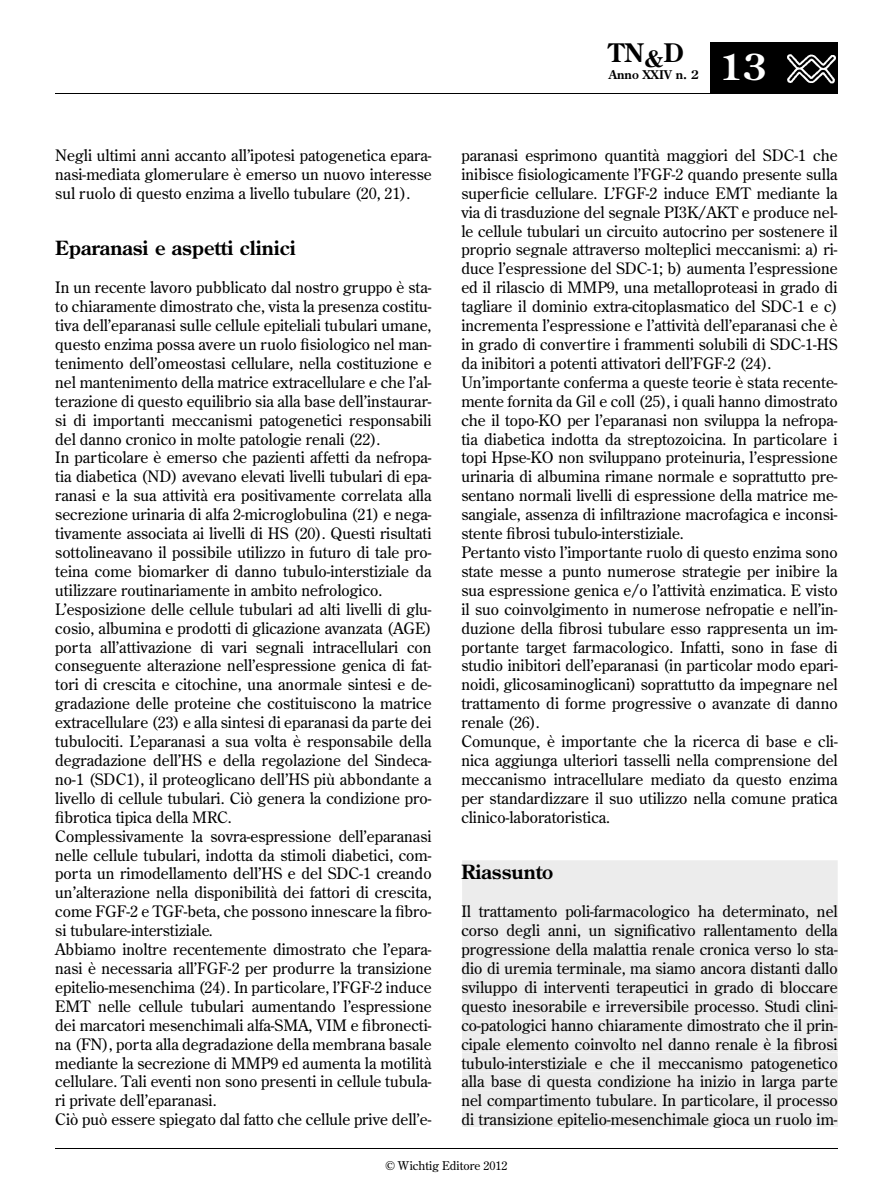
<style>
.page{position:relative;width:893px;height:1191px;background:#fff}
.page>*{position:absolute;margin:0;border:0;box-sizing:border-box;transform-origin:0 0}
.t1{font:700 36px "Century Old Style Std";color:#fff}
.t2{font:700 25.5px "Century Old Style Std";color:#000}
.t3{font:700 19.5px "Century Old Style Std";color:#000}
.t4{font:15.75px/18.9px "Century Old Style Std";color:#000}
.t5{font:12px "Century Old Style Std";color:#000}
.t6{font:700 12px "Century Old Style Std";color:#000}
.s1{font-style:italic}
</style>
<div class="page">
<hr style="left:55px;top:94px;width:783px;height:1px;background:#000">
<div style="left:710px;top:43px;width:128px;height:51px;background:#000"></div>
<img style="left:787px;top:54px;width:49px;height:30px">
<hr style="left:55px;top:1147px;width:783px;height:1px;background:#000">
<div style="left:462px;top:860px;width:376px;height:266px;background:#ececec"></div>
<div style="left:462px;top:864px;width:91px;height:15px;background:#ececec"></div>
<div style="left:462px;top:905px;width:376px;height:15px;background:#ececec"></div>
<div style="left:462px;top:924px;width:376px;height:15px;background:#ececec"></div>
<div style="left:462px;top:943px;width:375px;height:14px;background:#ececec"></div>
<div style="left:462px;top:962px;width:376px;height:14px;background:#ececec"></div>
<div style="left:462px;top:980px;width:376px;height:15px;background:#ececec"></div>
<div style="left:462px;top:999px;width:375px;height:15px;background:#ececec"></div>
<div style="left:462px;top:1018px;width:375px;height:15px;background:#ececec"></div>
<div style="left:462px;top:1037px;width:376px;height:15px;background:#ececec"></div>
<div style="left:462px;top:1056px;width:376px;height:15px;background:#ececec"></div>
<div style="left:462px;top:1075px;width:376px;height:15px;background:#ececec"></div>
<div style="left:462px;top:1094px;width:376px;height:15px;background:#ececec"></div>
<div style="left:462px;top:1113px;width:375px;height:13px;background:#ececec"></div>
<p class="t4" style="left:55px;top:145px;width:378px;text-align:justify">Negli ultimi anni accanto all’ipotesi patogenetica epara&shy;nasi-mediata glomerulare è emerso un nuovo interesse sul ruolo di questo enzima a livello tubulare (20, 21).</p>
<p class="t3" style="left:55px;top:235px;width:242px">Eparanasi e aspetti clinici</p>
<p class="t4" style="left:55px;top:278px;width:378px">In un recente lavoro pubblicato dal nostro gruppo è sta&shy;to chiaramente dimostrato che, vista la presenza costitu&shy;tiva dell’eparanasi sulle cellule epiteliali tubulari umane, questo enzima possa avere un ruolo fisiologico nel man&shy;tenimento dell’omeostasi cellulare, nella costituzione e nel mantenimento della matrice extracellulare e che l’al&shy;terazione di questo equilibrio sia alla base dell’instaurar&shy;si di importanti meccanismi patogenetici responsabili del danno cronico in molte patologie renali (22).<br>In particolare è emerso che pazienti affetti da nefropa&shy;tia diabetica (ND) avevano elevati livelli tubulari di epa&shy;ranasi e la sua attività era positivamente correlata alla secrezione urinaria di alfa 2-microglobulina (21) e nega&shy;tivamente associata ai livelli di HS (20). Questi risultati sottolineavano il possibile utilizzo in futuro di tale pro&shy;teina come biomarker di danno tubulo-interstiziale da utilizzare routinariamente in ambito nefrologico.<br>L’esposizione delle cellule tubulari ad alti livelli di glu&shy;cosio, albumina e prodotti di glicazione avanzata (AGE) porta all’attivazione di vari segnali intracellulari con conseguente alterazione nell’espressione genica di fat&shy;tori di crescita e citochine, una anormale sintesi e de&shy;gradazione delle proteine che costituiscono la matrice extracellulare (23) e alla sintesi di eparanasi da parte dei tubulociti. L’eparanasi a sua volta è responsabile della degradazione dell’HS e della regolazione del Sindeca&shy;no-1 (SDC1), il proteoglicano dell’HS più abbondante a livello di cellule tubulari. Ciò genera la condizione pro&shy;fibrotica tipica della MRC.<br>Complessivamente la sovra-espressione dell’eparanasi nelle cellule tubulari, indotta da stimoli diabetici, com&shy;porta un rimodellamento dell’HS e del SDC-1 creando un’alterazione nella disponibilità dei fattori di crescita, come FGF-2 e TGF-beta, che possono innescare la fibro&shy;si tubulare-interstiziale<span class="s1">.<br></span>Abbiamo inoltre recentemente dimostrato che l’epara&shy;nasi è necessaria all’FGF-2 per produrre la transizione epitelio-mesenchima (24). In particolare, l’FGF-2 induce EMT nelle cellule tubulari aumentando l’espressione dei marcatori mesenchimali alfa-SMA, VIM e fibronecti&shy;na (FN), porta alla degradazione della membrana basale mediante la secrezione di MMP9 ed aumenta la motilità cellulare. Tali eventi non sono presenti in cellule tubula&shy;ri private dell’eparanasi.<br>Ciò può essere spiegato dal fatto che cellule prive dell’e-</p>
<h2 class="t2" style="left:609px;top:36px;width:76px">TN<sub>&amp;</sub>D</h2>
<p class="t6" style="left:609px;top:67px;width:91px">Anno XXIV n. 2</p>
<h1 class="t1" style="left:719px;top:44px;width:49px">13</h1>
<p class="t4" style="left:461px;top:145px;width:378px">paranasi esprimono quantità maggiori del SDC-1 che inibisce fisiologicamente l’FGF-2 quando presente sulla superficie cellulare. L’FGF-2 induce EMT mediante la via di trasduzione del segnale PI3K/AKT e produce nel&shy;le cellule tubulari un circuito autocrino per sostenere il proprio segnale attraverso molteplici meccanismi: a) ri&shy;duce l’espressione del SDC-1; b) aumenta l’espressione ed il rilascio di MMP9, una metalloproteasi in grado di tagliare il dominio extra-citoplasmatico del SDC-1 e c) incrementa l’espressione e l’attività dell’eparanasi che è in grado di convertire i frammenti solubili di SDC-1-HS da inibitori a potenti attivatori dell’FGF-2 (24).<br>Un’importante conferma a queste teorie è stata recente&shy;mente fornita da Gil e coll (25), i quali hanno dimostrato che il topo-KO per l’eparanasi non sviluppa la nefropa&shy;tia diabetica indotta da streptozoicina. In particolare i topi Hpse-KO non sviluppano proteinuria, l’espressione urinaria di albumina rimane normale e soprattutto pre&shy;sentano normali livelli di espressione della matrice me&shy;sangiale, assenza di infiltrazione macrofagica e inconsi&shy;stente fibrosi tubulo-interstiziale.<br>Pertanto visto l’importante ruolo di questo enzima sono state messe a punto numerose strategie per inibire la sua espressione genica e/o l’attività enzimatica. E visto il suo coinvolgimento in numerose nefropatie e nell’in&shy;duzione della fibrosi tubulare esso rappresenta un im&shy;portante target farmacologico. Infatti, sono in fase di studio inibitori dell’eparanasi (in particolar modo epari&shy;noidi, glicosaminoglicani) soprattutto da impegnare nel trattamento di forme progressive o avanzate di danno renale (26).<br>Comunque, è importante che la ricerca di base e cli&shy;nica aggiunga ulteriori tasselli nella comprensione del meccanismo intracellulare mediato da questo enzima per standardizzare il suo utilizzo nella comune pratica clinico-laboratoristica.</p>
<p class="t3" style="left:461px;top:859px;width:94px">Riassunto</p>
<p class="t4" style="left:461px;top:901px;width:378px;text-align:justify">Il trattamento poli-farmacologico ha determinato, nel corso degli anni, un significativo rallentamento della progressione della malattia renale cronica verso lo sta&shy;dio di uremia terminale, ma siamo ancora distanti dallo sviluppo di interventi terapeutici in grado di bloccare questo inesorabile e irreversibile processo. Studi clini&shy;co-patologici hanno chiaramente dimostrato che il prin&shy;cipale elemento coinvolto nel danno renale è la fibrosi tubulo-interstiziale e che il meccanismo patogenetico alla base di questa condizione ha inizio in larga parte nel compartimento tubulare. In particolare, il processo di transizione epitelio-mesenchimale gioca un ruolo im-</p>
<p class="t5" style="left:385px;top:1158px;width:124px">© Wichtig Editore 2012</p>
</div>
